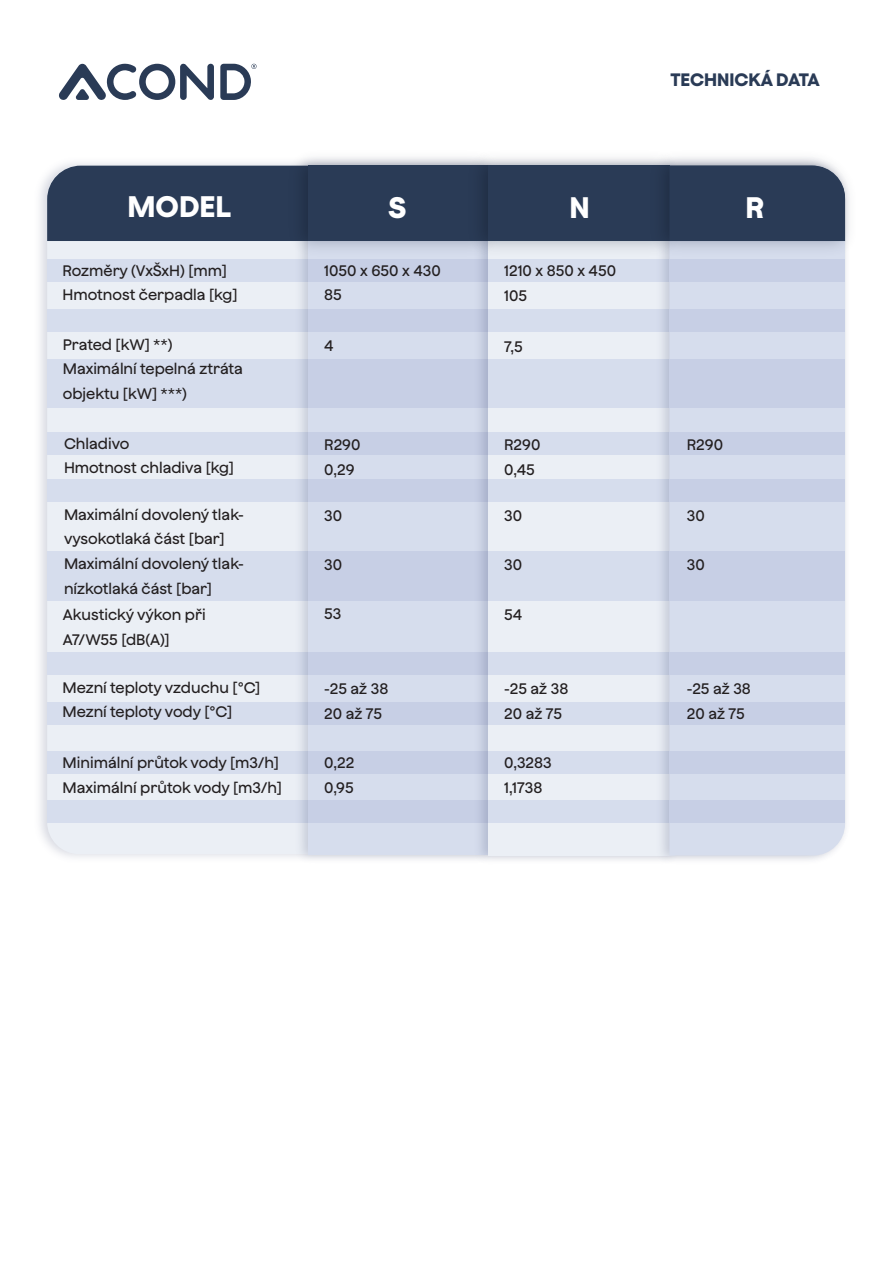
<style>
.page{position:relative;width:893px;height:1263px;background:#fff}
.page>*{position:absolute;margin:0;border:0;box-sizing:border-box;transform-origin:0 0}
.t1{font:700 29.7px "Jokker TRIAL";color:#fff}
.t2{font:700 18px "Jokker TRIAL";color:#2a3b56}
.t3{font:500 15.15px/24.6px "Jokker TRIAL";color:#231f20}
</style>
<div class="page">
<div style="left:47px;top:166px;width:798px;height:688px;background:#ebeff5;border-radius:32px"></div>
<div style="left:47px;top:359px;width:262px;height:48px;background:#d6dded"></div>
<div style="left:47px;top:432px;width:262px;height:23px;background:#d6dded"></div>
<div style="left:47px;top:479px;width:262px;height:23px;background:#d6dded"></div>
<div style="left:47px;top:552px;width:262px;height:49px;background:#d6dded"></div>
<div style="left:47px;top:652px;width:262px;height:23px;background:#d6dded"></div>
<div style="left:47px;top:702px;width:262px;height:22px;background:#d6dded"></div>
<div style="left:47px;top:751px;width:262px;height:22px;background:#d6dded"></div>
<div style="left:47px;top:801px;width:262px;height:22px;background:#d6dded"></div>
<div style="left:47px;top:260px;width:261px;height:22px;background:#d6dded"></div>
<div style="left:47px;top:310px;width:261px;height:22px;background:#d6dded"></div>
<img style="left:292px;top:262px;width:179px;height:600px">
<div style="left:309px;top:166px;width:179px;height:689px;background:#d6dded"></div>
<div style="left:309px;top:260px;width:186px;height:22px;background:#c7cfe5"></div>
<div style="left:309px;top:310px;width:186px;height:22px;background:#c7cfe5"></div>
<div style="left:309px;top:359px;width:179px;height:48px;background:#c7cfe5"></div>
<div style="left:309px;top:432px;width:179px;height:23px;background:#c7cfe5"></div>
<div style="left:309px;top:479px;width:179px;height:23px;background:#c7cfe5"></div>
<div style="left:309px;top:552px;width:179px;height:49px;background:#c7cfe5"></div>
<div style="left:309px;top:652px;width:179px;height:23px;background:#c7cfe5"></div>
<div style="left:309px;top:702px;width:179px;height:22px;background:#c7cfe5"></div>
<div style="left:309px;top:751px;width:179px;height:22px;background:#c7cfe5"></div>
<div style="left:309px;top:801px;width:179px;height:22px;background:#c7cfe5"></div>
<div style="left:488px;top:168px;width:186px;height:687px;background:#ebeff5"></div>
<div style="left:488px;top:260px;width:181px;height:22px;background:#d6dded"></div>
<div style="left:488px;top:310px;width:181px;height:22px;background:#d6dded"></div>
<div style="left:488px;top:359px;width:186px;height:48px;background:#d6dded"></div>
<div style="left:488px;top:432px;width:186px;height:23px;background:#d6dded"></div>
<div style="left:488px;top:479px;width:186px;height:23px;background:#d6dded"></div>
<div style="left:488px;top:552px;width:186px;height:49px;background:#d6dded"></div>
<div style="left:488px;top:652px;width:186px;height:23px;background:#d6dded"></div>
<div style="left:488px;top:702px;width:186px;height:22px;background:#d6dded"></div>
<div style="left:488px;top:751px;width:186px;height:22px;background:#d6dded"></div>
<div style="left:488px;top:801px;width:186px;height:22px;background:#d6dded"></div>
<div style="left:669px;top:282px;width:176px;height:573px;background:#d6dded"></div>
<div style="left:47px;top:166px;width:236px;height:75px;background:#2a3b56"></div>
<img style="left:283px;top:154px;width:180px;height:108px">
<div style="left:309px;top:166px;width:179px;height:75px;background:#2a3b56"></div>
<img style="left:463px;top:154px;width:181px;height:108px">
<div style="left:488px;top:166px;width:181px;height:75px;background:#2a3b56"></div>
<img style="left:644px;top:154px;width:209px;height:108px">
<div style="left:669px;top:166px;width:176px;height:75px;background:#2a3b56"></div>
<div style="left:669px;top:260px;width:176px;height:22px;background:#c7cfe5"></div>
<div style="left:669px;top:310px;width:176px;height:22px;background:#c7cfe5"></div>
<div style="left:669px;top:359px;width:176px;height:48px;background:#c7cfe5"></div>
<div style="left:669px;top:432px;width:176px;height:23px;background:#c7cfe5"></div>
<div style="left:669px;top:479px;width:176px;height:23px;background:#c7cfe5"></div>
<div style="left:669px;top:552px;width:176px;height:49px;background:#c7cfe5"></div>
<div style="left:670px;top:652px;width:175px;height:23px;background:#c7cfe5"></div>
<div style="left:670px;top:702px;width:175px;height:22px;background:#c7cfe5"></div>
<div style="left:669px;top:751px;width:176px;height:22px;background:#c7cfe5"></div>
<div style="left:669px;top:801px;width:176px;height:22px;background:#c7cfe5"></div>
<svg style="left:59px;top:63px;width:155px;height:37px"></svg>
<svg style="left:220px;top:64px;width:37px;height:36px"></svg>
<p class="t2" style="left:670px;top:67px;width:151px">TECHNICKÁ DATA</p>
<h1 class="t1" style="left:127px;top:186px;width:105px">MODEL</h1>
<h1 class="t1" style="left:388px;top:186px;width:20px">S</h1>
<h1 class="t1" style="left:569px;top:186px;width:22px">N</h1>
<h1 class="t1" style="left:745px;top:186px;width:20px">R</h1>
<p class="t3" style="left:63px;top:257px;width:176px">Rozměry (VxŠxH) [mm]<br>Hmotnost čerpadla [kg]</p>
<p class="t3" style="left:324px;top:257px;width:118px">1050 x 650 x 430<br>85</p>
<p class="t3" style="left:63px;top:331px;width:182px">Prated [kW] **)<br>Maximální tepelná ztráta objektu [kW] ***)</p>
<p class="t3" style="left:324px;top:333px;width:11px">4</p>
<p class="t3" style="left:64px;top:430px;width:171px">Chladivo<br>Hmotnost chladiva [kg]</p>
<p class="t3" style="left:64px;top:501px;width:181px">Maximální dovolený tlak&shy;vysokotlaká část [bar]<br>Maximální dovolený tlak&shy;nízkotlaká část [bar]</p>
<p class="t3" style="left:63px;top:602px;width:144px">Akustický výkon při<br>A7/W55 [dB(A)]</p>
<p class="t3" style="left:63px;top:674px;width:199px">Mezní teploty vzduchu [°C]<br>Mezní teploty vody [°C]</p>
<p class="t3" style="left:63px;top:750px;width:221px">Minimální průtok vody [m3/h]<br>Maximální průtok vody [m3/h]</p>
<p class="t3" style="left:324px;top:431px;width:38px">R290<br>0,29</p>
<p class="t3" style="left:324px;top:502px;width:19px">30</p>
<p class="t3" style="left:324px;top:551px;width:19px">30</p>
<p class="t3" style="left:324px;top:601px;width:19px">53</p>
<p class="t3" style="left:324px;top:675px;width:66px">-25 až 38<br>20 až 75</p>
<p class="t3" style="left:324px;top:749px;width:32px">0,22<br>0,95</p>
<p class="t3" style="left:504px;top:257px;width:113px">1210 x 850 x 450<br>105</p>
<p class="t3" style="left:504px;top:333px;width:20px">7,5</p>
<p class="t3" style="left:504px;top:431px;width:38px">R290<br>0,45</p>
<p class="t3" style="left:504px;top:502px;width:19px">30</p>
<p class="t3" style="left:504px;top:552px;width:19px">30</p>
<p class="t3" style="left:504px;top:601px;width:20px">54</p>
<p class="t3" style="left:504px;top:676px;width:66px">-25 až 38<br>20 až 75</p>
<p class="t3" style="left:504px;top:750px;width:49px">0,3283<br>1,1738</p>
<p class="t3" style="left:687px;top:431px;width:38px">R290</p>
<p class="t3" style="left:687px;top:502px;width:19px">30</p>
<p class="t3" style="left:687px;top:551px;width:19px">30</p>
<p class="t3" style="left:687px;top:675px;width:66px">-25 až 38<br>20 až 75</p>
</div>
